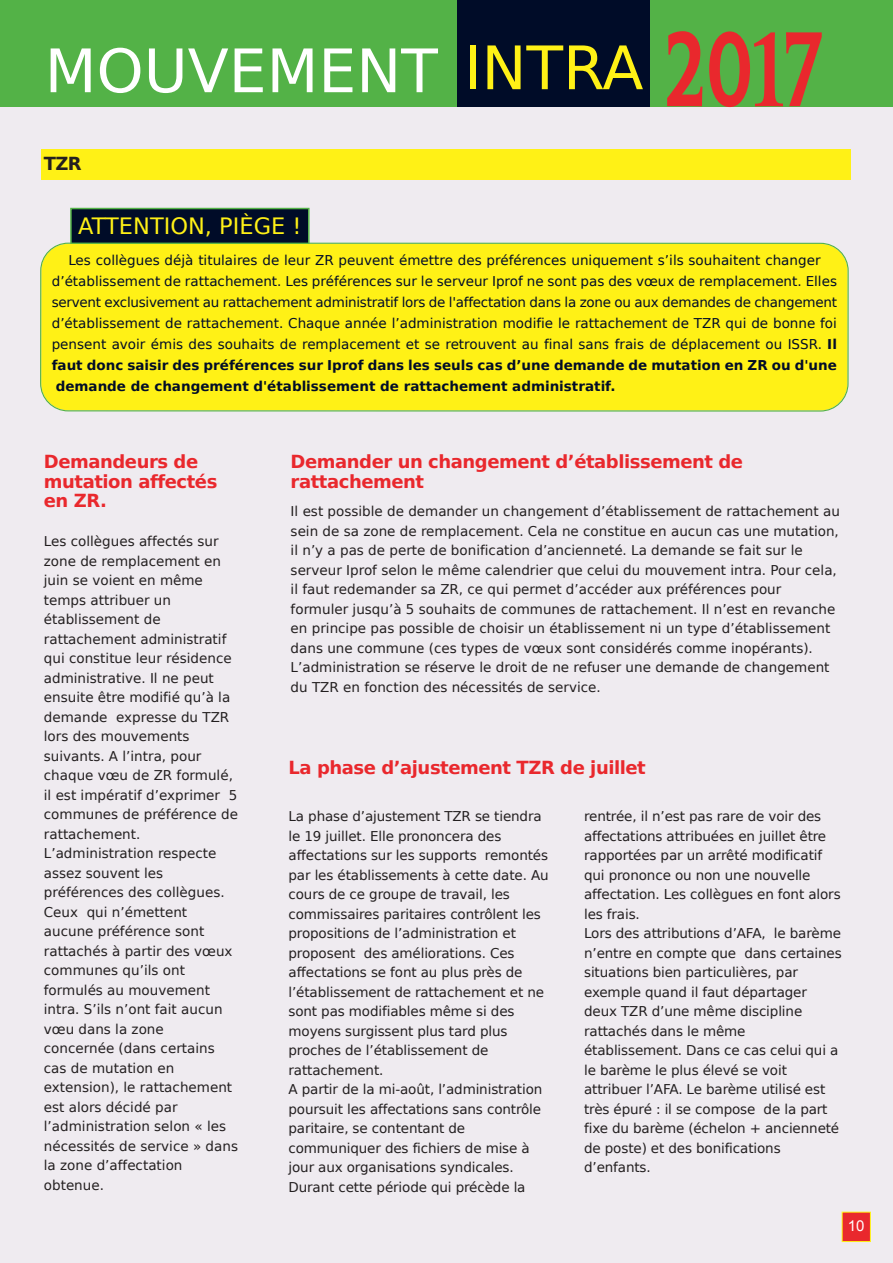
<style>
.page{position:relative;width:893px;height:1263px;background:#efebf0}
.page>*{position:absolute;margin:0;border:0;box-sizing:border-box;transform-origin:0 0}
.t1{font:60px "DejaVu Sans";color:#fff}
.t2{font:22.5px "DejaVu Sans";color:#fff116}
.t3{font:700 18px/19.5px "DejaVu Sans";letter-spacing:-.025em;color:#e9282d}
.t4{font:700 18px "DejaVu Sans";color:#231f20}
.t5{font:15px "Arial";color:#fff}
.t6{font:13.5px/19.5px "DejaVu Sans";color:#231f20}
.t7{font:13.5px/21px "DejaVu Sans";color:#000c28}
.s1{color:#fff116}
.s2{font-family:"Penumbra Semibold Serif";font-size:94.5px;color:#e9282d}
.s3{font-weight:700}
</style>
<div class="page">
<div style="left:0;top:0;width:893px;height:107px;background:#53b247"></div>
<div style="left:458px;top:0;width:192px;height:107px;background:#000c28"></div>
<div style="left:41px;top:149px;width:809px;height:31px;background:#fff116"></div>
<div style="left:72px;top:209px;width:236px;height:34px;background:#000c28"></div>
<div style="left:70px;top:208px;width:240px;height:36px;border:2px solid #53b247"></div>
<div style="left:842px;top:1212px;width:28px;height:29px;background:#e9282d"></div>
<div style="left:842px;top:1212px;width:29px;height:30px;border:1px solid #fff116"></div>
<div style="left:40px;top:243px;width:809px;height:169px;background:#fff116"></div>
<h1 class="t1" style="left:45px;top:37px;width:781px">MOUvEMENT <span class="s1">INTRA</span> <span class="s2">2017</span></h1>
<h3 class="t4" style="left:44px;top:154px;width:39px">tzr</h3>
<h2 class="t2" style="left:78px;top:213px;width:225px">ATTENTION, PIèGE !</h2>
<p class="t7" style="left:52px;top:249px;width:787px;text-indent:17px">les collègues déjà titulaires de leur ZR peuvent émettre des préférences uniquement s’ils souhaitent changer d’établissement de rattachement. les préférences sur le serveur Iprof ne sont pas des vœux de remplacement. Elles servent exclusivement au rattachement administratif lors de l'affectation dans la zone ou aux demandes de changement d’établissement de rattachement. Chaque année l’administration modifie le rattachement de TZR qui de bonne foi pensent avoir émis des souhaits de remplacement et se retrouvent au final sans frais de déplacement ou ISSR. <span class="s3">il faut donc saisir des préférences sur iprof dans les seuls cas d’une demande de mutation en zr ou d'une demande de changement d'établissement de rattachement administratif.</span></p>
<h3 class="t3" style="left:44px;top:452px;width:175px">demandeurs de mutation affectés en zr.</h3>
<p class="t6" style="left:44px;top:532px;width:196px">les collègues affectés sur zone de remplacement en juin se voient en même temps attribuer un établissement de rattachement administratif qui constitue leur résidence administrative. Il ne peut ensuite être modifié qu’à la demande expresse du TZR lors des mouvements suivants. A l’intra, pour chaque vœu de ZR formulé, il est impératif d’exprimer 5 communes de préférence de rattachement. l’administration respecte assez souvent les préférences des collègues.<br>Ceux qui n’émettent aucune préférence sont rattachés à partir des vœux communes qu’ils ont formulés au mouvement intra. S’ils n’ont fait aucun vœu dans la zone<br>concernée (dans certains cas de mutation en extension), le rattachement est alors décidé par l’administration selon « les nécessités de service » dans la zone d’affectation obtenue.</p>
<h3 class="t3" style="left:291px;top:452px;width:454px">demander un changement d’établissement de rattachement</h3>
<p class="t6" style="left:291px;top:502px;width:551px">Il est possible de demander un changement d’établissement de rattachement au sein de sa zone de remplacement. Cela ne constitue en aucun cas une mutation, il n’y a pas de perte de bonification d’ancienneté. la demande se fait sur le serveur Iprof selon le même calendrier que celui du mouvement intra. Pour cela, il faut redemander sa ZR, ce qui permet d’accéder aux préférences pour formuler jusqu’à 5 souhaits de communes de rattachement. Il n’est en revanche en principe pas possible de choisir un établissement ni un type d’établissement dans une commune (ces types de vœux sont considérés comme inopérants). l’administration se réserve le droit de ne refuser une demande de changement du TZR en fonction des nécessités de service.</p>
<h3 class="t3" style="left:289px;top:758px;width:359px">la phase d’ajustement tzr de juillet</h3>
<p class="t6" style="left:289px;top:807px;width:262px">la phase d’ajustement TZR se tiendra le 19 juillet. Elle prononcera des affectations sur les supports remontés par les établissements à cette date. Au cours de ce groupe de travail, les commissaires paritaires contrôlent les propositions de l’administration et proposent des améliorations. Ces affectations se font au plus près de l’établissement de rattachement et ne sont pas modifiables même si des moyens surgissent plus tard plus proches de l’établissement de rattachement.<br>A partir de la mi-août, l’administration poursuit les affectations sans contrôle paritaire, se contentant de communiquer des fichiers de mise à jour aux organisations syndicales.<br>Durant cette période qui précède la</p>
<p class="t6" style="left:584px;top:807px;width:259px">rentrée, il n’est pas rare de voir des affectations attribuées en juillet être rapportées par un arrêté modificatif qui prononce ou non une nouvelle affectation. les collègues en font alors les frais.<br>lors des attributions d’AFA, le barème n’entre en compte que dans certaines situations bien particulières, par exemple quand il faut départager deux TZR d’une même discipline rattachés dans le même établissement. Dans ce cas celui qui a le barème le plus élevé se voit attribuer l’AFA. le barème utilisé est très épuré : il se compose de la part fixe du barème (échelon + ancienneté de poste) et des bonifications d’enfants.</p>
<p class="t5" style="left:848px;top:1217px;width:18px">10</p>
</div>
